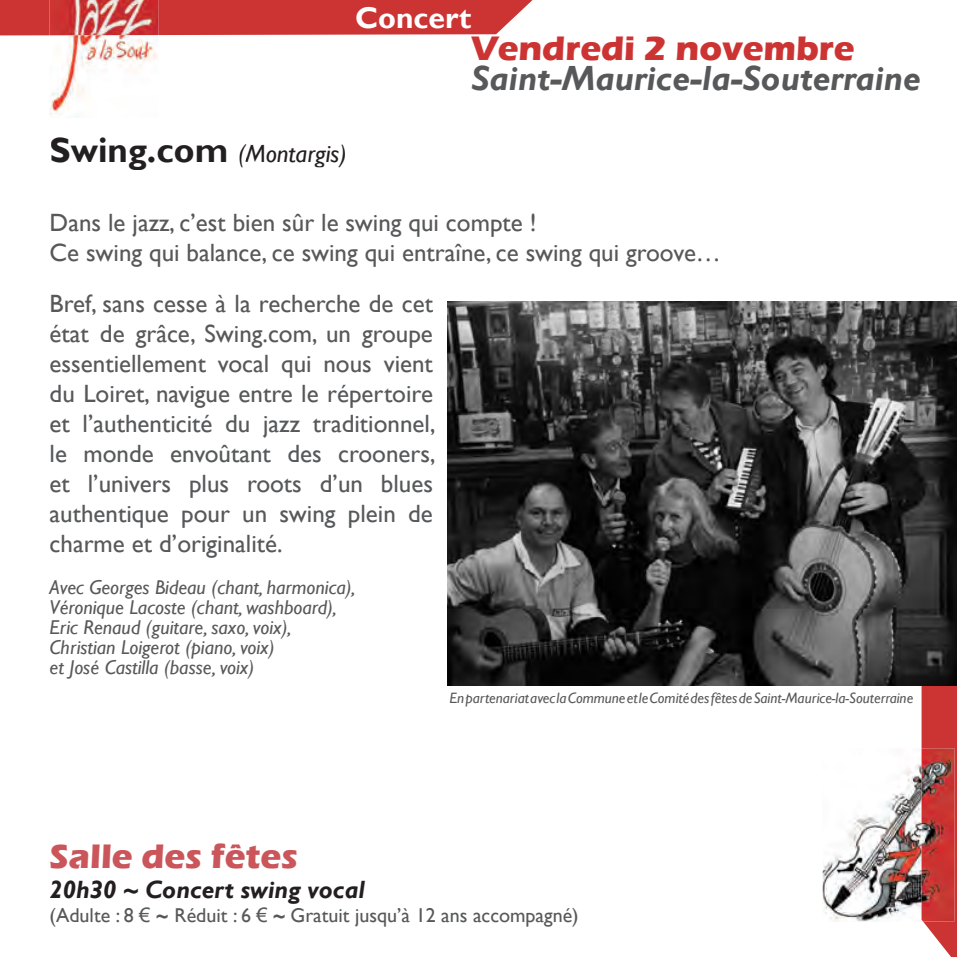
<style>
.page{position:relative;width:957px;height:957px;background:#fff}
.page>*{position:absolute;margin:0;border:0;box-sizing:border-box;transform-origin:0 0}
.t1{font:italic 700 35px "Gill Sans";color:#57585a}
.t2{font:700 35px "Eras ITC";color:#cc3433}
.t3{font:700 35px "Eras ITC";color:#ca565b}
.t4{font:700 30px "Gill Sans";color:#fff}
.t5{font:25px/30px "Gill Sans";color:#57585a}
.t6{font:italic 700 25px "Gill Sans";color:#231f20}
.t7{font:italic 25px "Gill Sans";color:#231f20}
.t8{font:italic 20px/20px "Gill Sans";color:#57585a}
.t9{font:20px "Gill Sans";color:#57585a}
.t10{font:italic 15px "Gill Sans";color:#57585a}
.s1{font-weight:700;font-style:normal;font-size:35px}
.s2{font-family:"Arial"}
.s3{font-weight:700;font-style:italic}
</style>
<div class="page">
<div style="left:0;top:0;width:532px;height:35px;background:#cc3433"></div>
<img style="left:50px;top:0;width:109px;height:117px">
<svg style="left:921px;top:685px;width:36px;height:272px;background:#d25453"></svg>
<img style="left:822px;top:764px;width:99px;height:157px">
<img style="left:921px;top:748px;width:33px;height:173px">
<img style="left:448px;top:302px;width:509px;height:383px">
<p class="t4" style="left:355px;top:0;width:118px">Concert</p>
<p class="t7" style="left:50px;top:139px;width:299px"><span class="s1">Swing.com</span> (Montargis)</p>
<h1 class="t2" style="left:471px;top:28px;width:385px">Vendredi 2 novembre</h1>
<h1 class="t1" style="left:471px;top:58px;width:451px">Saint-Maurice-la-Souterraine</h1>
<p class="t5" style="left:50px;top:208px;width:673px">Dans le jazz, c’est bien sûr le swing qui compte !<br>Ce swing qui balance, ce swing qui entraîne, ce swing qui groove…</p>
<p class="t5" style="left:50px;top:289px;width:387px;text-align:justify">Bref, sans cesse à la recherche de cet état de grâce, Swing.com, un groupe essentiellement vocal qui nous vient du Loiret, navigue entre le répertoire et l’authenticité du jazz traditionnel, le monde envoûtant des crooners, et l’univers plus roots d’un blues authentique pour un swing plein de charme et d’originalité.</p>
<p class="t8" style="left:50px;top:577px;width:307px">Avec Georges Bideau (chant, harmonica), Véronique Lacoste (chant, washboard), Eric Renaud (guitare, saxo, voix), Christian Loigerot (piano, voix)<br>et José Castilla (basse, voix)</p>
<p class="t10" style="left:449px;top:689px;width:465px">En partenariat avec la Commune et le Comité des fêtes de Saint-Maurice-la-Souterraine</p>
<h1 class="t3" style="left:50px;top:835px;width:250px">Salle des fêtes</h1>
<p class="t6" style="left:50px;top:874px;width:317px">20h30 ~ Concert swing vocal</p>
<p class="t9" style="left:50px;top:903px;width:530px">(Adulte : 8 <span class="s2">€</span> <span class="s3">~</span> Réduit : 6 <span class="s2">€</span> <span class="s3">~</span> Gratuit jusqu’à 12 ans accompagné)</p>
</div>
